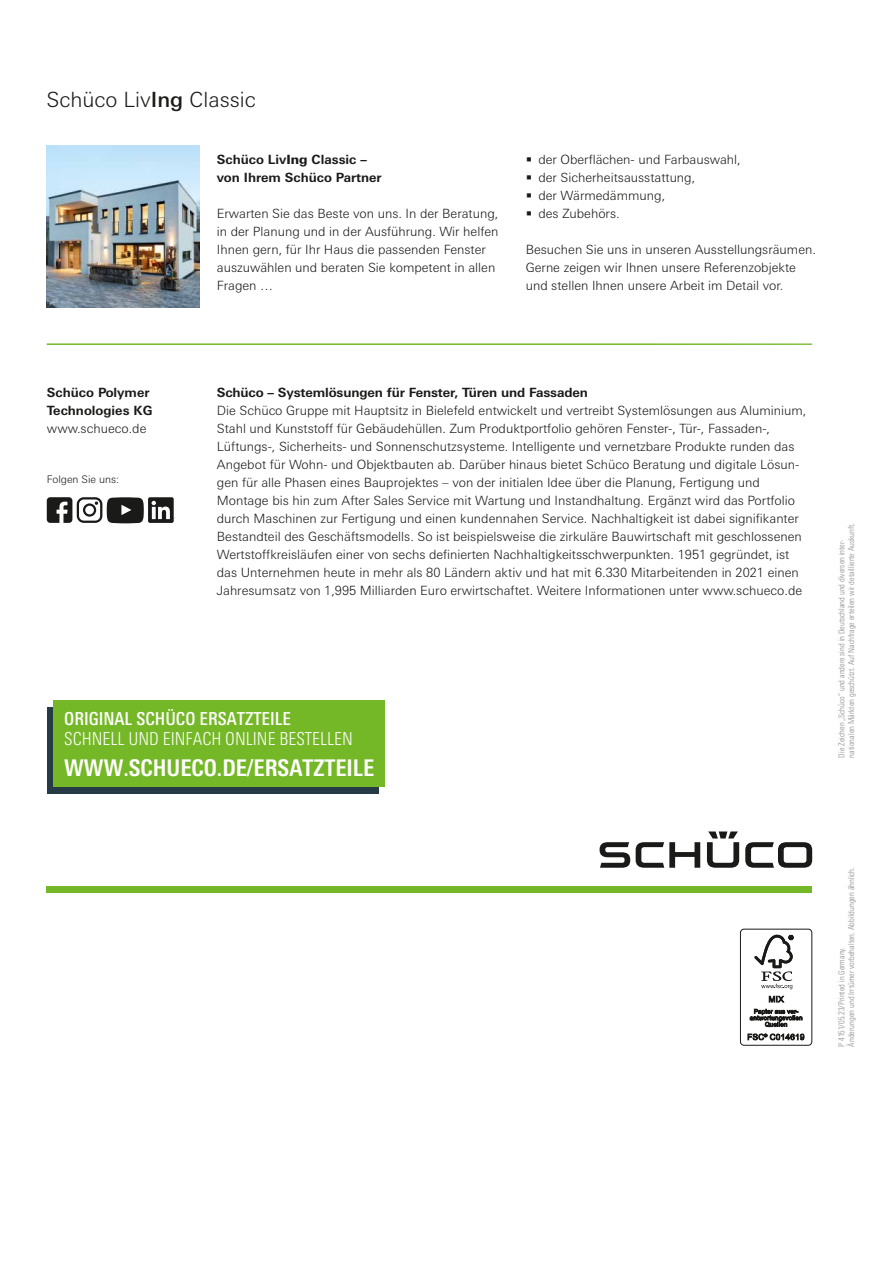
<style>
.page{position:relative;width:893px;height:1263px;background:#fff}
.page>*{position:absolute;margin:0;border:0;box-sizing:border-box;transform-origin:0 0}
.t1{font:22.95px "Univers For Schueco 620 Cd Bd";color:#fff}
.Broschürentitel{font:300 21px "Univers For Schueco 330";color:#1a1a18}
.t2{font:17.85px/20.4px "Univers For Schueco 320 Cd Lt";color:#fff}
.Fließtext_Umschlag{font:300 12.75px/18px "Univers For Schueco 330";color:#1a1a18}
.Fließtext_Headline{font:700 12.75px "Univers For Schueco 630";color:#1a1a18}
.Fließtext_Umschlag-2{font:700 12.75px "Univers For Schueco 630";letter-spacing:-.01em;color:#1a1a18}
.P__BU{font:300 10.5px "Univers For Schueco 330";color:#1a1a18}
.P-Nummer{font:8.25px/9.8px "Univers For Schueco 320 Cd Lt";color:#878787}
.s1{font-family:"Univers For Schueco 530 Med";font-weight:400}
.s2{font-family:"Univers For Schueco 730";font-weight:800}
.s3{font-family:"Univers For Schueco 520 Cd Md"}
</style>
<div class="page">
<div style="left:47px;top:887px;width:765px;height:6px;background:#75b827"></div>
<svg style="left:600px;top:831px;width:212px;height:37px"></svg>
<hr style="left:47px;top:343px;width:765px;height:2px;background:#75b827">
<div style="left:740px;top:929px;width:72px;height:116px;border:1px solid #1a1a18;border-radius:4px"></div>
<svg style="left:754px;top:935px;width:39px;height:54px"></svg>
<svg style="left:769px;top:995px;width:15px;height:7px"></svg>
<svg style="left:750px;top:1009px;width:52px;height:18px"></svg>
<svg style="left:748px;top:1033px;width:56px;height:7px"></svg>
<img style="left:47px;top:145px;width:153px;height:162px">
<div style="left:587px;top:0;width:306px;height:768px;background:#fff"></div>
<div style="left:47px;top:707px;width:331px;height:86px;background:#263b45"></div>
<div style="left:53px;top:701px;width:332px;height:86px;background:#75b827"></div>
<div style="left:148px;top:497px;width:26px;height:26px;background:#1a1a18;border-radius:2px"></div>
<svg style="left:152px;top:501px;width:18px;height:18px"></svg>
<svg style="left:47px;top:497px;width:97px;height:26px"></svg>
<p class="Broschürentitel" style="left:47px;top:88px;width:211px">Schüco Liv<span class="s1">Ing</span> Classic</p>
<p class="Fließtext_Headline" style="left:217px;top:152px;width:152px">Schüco Liv<span class="s2">Ing</span> Classic –</p>
<p class="Fließtext_Headline" style="left:217px;top:170px;width:166px">von Ihrem Schüco Partner</p>
<p class="Fließtext_Umschlag" style="left:217px;top:204px;width:283px">Erwarten Sie das Beste von uns. In der Beratung, in der Planung und in der Ausführung. Wir helfen Ihnen gern, für Ihr Haus die passenden Fenster auszuwählen und beraten Sie kompetent in allen Fragen …</p>
<p class="Fließtext_Umschlag" style="left:526px;top:150px;width:217px">• der Oberflächen- und Farbauswahl,</p>
<p class="Fließtext_Umschlag" style="left:526px;top:168px;width:171px">• der Sicherheitsausstattung,</p>
<p class="Fließtext_Umschlag" style="left:526px;top:186px;width:141px">• der Wärmedämmung,</p>
<p class="Fließtext_Umschlag" style="left:526px;top:204px;width:96px">• des Zubehörs.</p>
<p class="Fließtext_Umschlag" style="left:526px;top:240px;width:292px">Besuchen Sie uns in unseren Ausstellungsräumen.<br>Gerne zeigen wir Ihnen unsere Referenzobjekte und stellen Ihnen unsere Arbeit im Detail vor.</p>
<p class="Fließtext_Headline" style="left:47px;top:385px;width:104px">Schüco Polymer</p>
<p class="Fließtext_Headline" style="left:47px;top:403px;width:107px">Technologies KG</p>
<p class="Fließtext_Umschlag" style="left:47px;top:420px;width:101px">www.schueco.de</p>
<p class="P__BU" style="left:47px;top:473px;width:74px">Folgen Sie uns:</p>
<p class="Fließtext_Umschlag-2" style="left:217px;top:385px;width:373px">Schüco – Systemlösungen für Fenster, Türen und Fassaden</p>
<p class="Fließtext_Umschlag" style="left:217px;top:401px;width:591px">Die Schüco Gruppe mit Hauptsitz in Bielefeld entwickelt und vertreibt Systemlösungen aus Aluminium, Stahl und Kunststoff für Gebäudehüllen. Zum Produktportfolio gehören Fenster-, Tür-, Fassaden-, Lüftungs-, Sicherheits- und Sonnenschutzsysteme. Intelligente und vernetzbare Produkte runden das Angebot für Wohn- und Objektbauten ab. Darüber hinaus bietet Schüco Beratung und digitale Lösun&shy;gen für alle Phasen eines Bauprojektes – von der initialen Idee über die Planung, Fertigung und Montage bis hin zum After Sales Service mit Wartung und Instandhaltung. Ergänzt wird das Portfolio durch Maschinen zur Fertigung und einen kundennahen Service. Nachhaltigkeit ist dabei signifikanter Bestandteil des Geschäftsmodells. So ist beispielsweise die zirkuläre Bauwirtschaft mit geschlossenen Wertstoffkreisläufen einer von sechs definierten Nachhaltigkeitsschwerpunkten. 1951 gegründet, ist das Unternehmen heute in mehr als 80 Ländern aktiv und hat mit 6.330 Mitarbeitenden in 2021 einen Jahresumsatz von 1,995 Milliarden Euro erwirtschaftet. Weitere Informationen unter www.schueco.de</p>
<p class="t2" style="left:64px;top:708px;width:290px"><span class="s3">ORIGINAL SCHÜCO ERSATZTEILE<br></span>SCHNELL UND EINFACH ONLINE BESTELLEN</p>
<p class="t1" style="left:64px;top:754px;width:312px">WWW.SCHUECO.DE/ERSATZTEILE</p>
<p class="P-Nummer" style="left:837px;top:757px;width:236px;rotate:-90deg">Die Zeichen „Schüco” und andere sind in Deutschland und diversen inter&shy;nationalen Märkten geschützt. Auf Nachfrage erteilen wir detaillierte Auskunft.</p>
<p class="P-Nummer" style="left:846px;top:1046px;width:181px;rotate:-90deg">Änderungen und Irrtümer vorbehalten. Abbildungen ähnlich.</p>
<p class="P-Nummer" style="left:837px;top:1046px;width:101px;rotate:-90deg">P 4151/05.23/Printed in Germany.</p>
</div>
